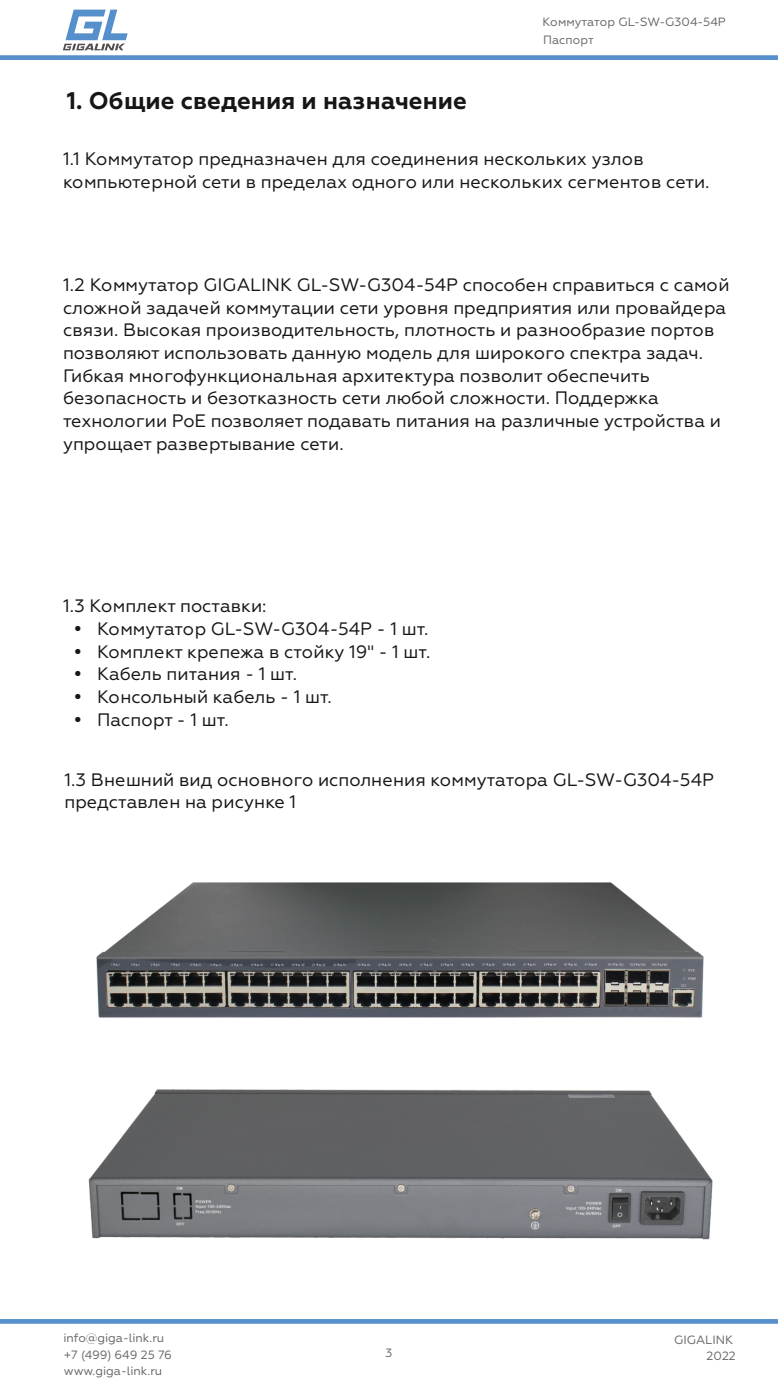
<style>
.page{position:relative;width:778px;height:1383px;background:#fff}
.page>*{position:absolute;margin:0;border:0;box-sizing:border-box;transform-origin:0 0}
.t1{font:700 24px "Geometria";color:#151616}
.t2{font:18px/22.6px "Geometria";color:#151616}
.t3{font:12px/16.2px "Geometria";color:#676767;text-align:right}
</style>
<div class="page">
<svg style="left:0;top:1319px;width:778px;height:4px;background:#5791cc"></svg>
<svg style="left:0;top:10px;width:778px;height:50px"></svg>
<img style="left:96px;top:882px;width:608px;height:136px">
<img style="left:88px;top:1089px;width:625px;height:151px">
<h1 class="t1" style="left:67px;top:86px;width:401px">1. Общие сведения и назначение</h1>
<p class="t3" style="left:542px;top:14px;width:185px;line-height:17.2px;text-align:left">Коммутатор GL-SW-G304-54P<br>Паспорт</p>
<p class="t2" style="left:63px;top:148px;width:648px">1.1 Коммутатор предназначен для соединения нескольких узлов компьютерной сети в пределах одного или нескольких сегментов сети.</p>
<p class="t2" style="left:63px;top:274px;width:668px">1.2 Коммутатор GIGALINK GL-SW-G304-54P способен справиться с самой сложной задачей коммутации сети уровня предприятия или провайдера связи. Высокая производительность, плотность и разнообразие портов позволяют использовать данную модель для широкого спектра задач.<br>Гибкая многофункциональная архитектура позволит обеспечить безопасность и безотказность сети любой сложности. Поддержка технологии PoE позволяет подавать питания на различные устройства и упрощает развертывание сети.</p>
<p class="t2" style="left:97px;top:595px;width:335px;text-indent:-34px">1.3 Комплект поставки:<br>Коммутатор GL-SW-G304-54P - 1 шт.<br>Комплект крепежа в стойку 19" - 1 шт.<br>Кабель питания - 1 шт.<br>Консольный кабель - 1 шт.<br>Паспорт - 1 шт.</p>
<p class="t2" style="left:64px;top:768px;width:651px">1.3 Внешний вид основного исполнения коммутатора GL-SW-G304-54P представлен на рисунке 1</p>
<p class="t3" style="left:63px;top:1329px;width:102px">info@giga-link.ru</p>
<p class="t3" style="left:64px;top:1346px;width:110px">+7 (499) 649 25 76</p>
<p class="t3" style="left:64px;top:1362px;width:100px">www.giga-link.ru</p>
<p class="t3" style="left:385px;top:1345px;width:8px">3</p>
<p class="t3" style="left:674px;top:1331px;width:63px">GIGALINK<br>2022</p>
</div>
